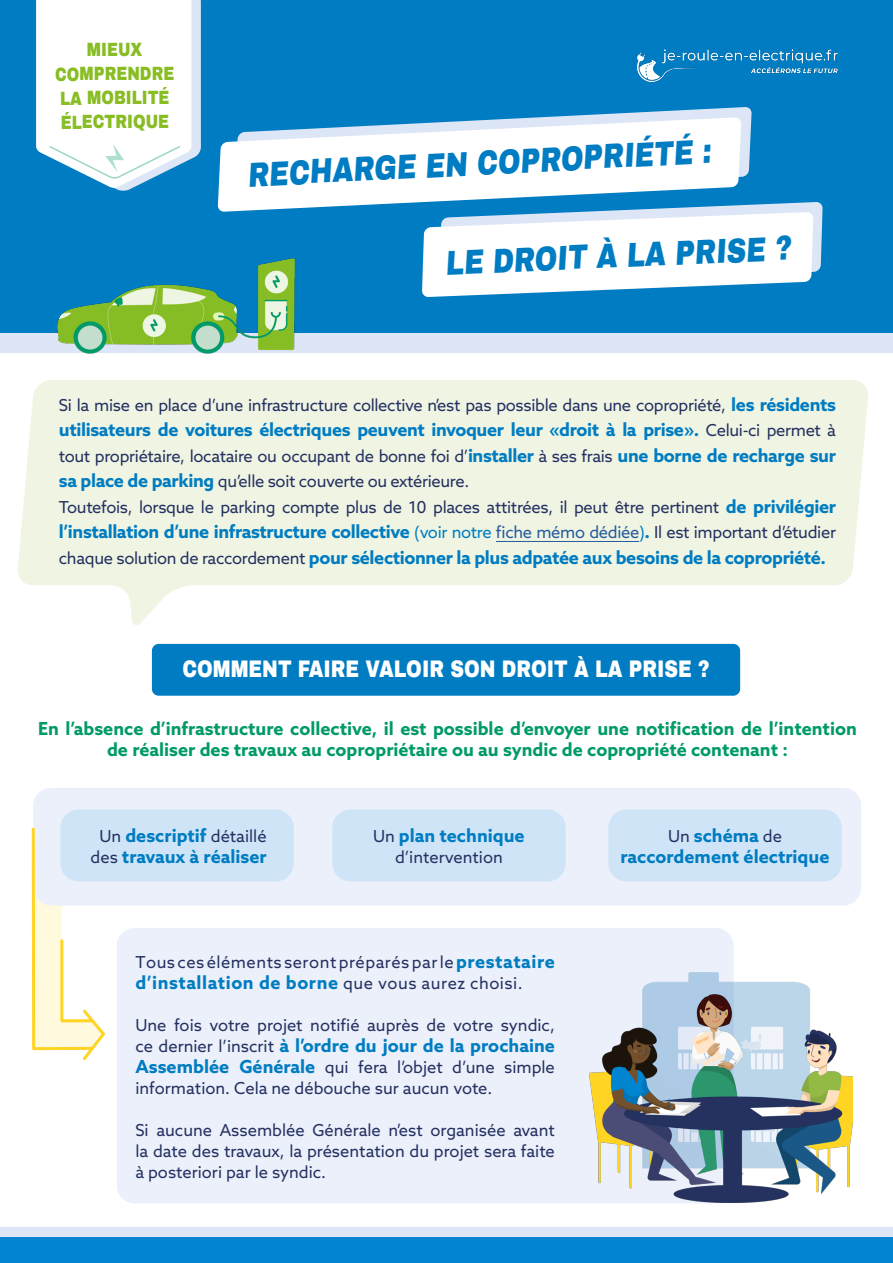
<style>
.page{position:relative;width:893px;height:1263px;background:#fff}
.page>*{position:absolute;margin:0;border:0;box-sizing:border-box;transform-origin:0 0}
.t1{font:900 33.9px "Archivo";color:#007cc2;scale:.8 1}
.t2{font:900 33.75px "Archivo";color:#007cc2;scale:.81 1}
.t3{font:900 23.4px "Archivo";color:#fff;scale:.81 1}
.t4{font:900 18.75px/24px "Archivo";letter-spacing:-.005em;color:#88bd24;text-align:center;scale:.81 1}
.t5{font:700 18px/25.5px "Azo Sans";letter-spacing:-.02em;color:#007cc1}
.t6{font:700 18px/21px "Azo Sans";color:#009a69;text-align:center}
.t7{font:700 18px "Azo Sans";letter-spacing:-.02em;color:#007cc2}
.t8{font:700 18px/21px "Azo Sans";color:#007cc2;text-align:center}
.t9{font:700 18px "Azo Sans";color:#007cc1}
.t10{font:700 18px "Azo Sans";letter-spacing:.03em;color:#007cc1}
.t11{font:16.5px/21px "Azo Sans";color:#243061}
.t12{font:16.5px/25.5px "Azo Sans";letter-spacing:-.02em;color:#243060}
.t13{font:16.5px "Azo Sans";letter-spacing:-.02em;color:#243061}
.t14{font:16.5px "Azo Sans";letter-spacing:.03em;color:#243061}
.s1{font-weight:700;font-size:18px;color:#007cc2}
.s2{font-weight:400;font-size:16.5px;color:#243060}
.s3{font-weight:700;font-size:18px;color:#007cc1}
.s4{color:#243061}
.s5{color:#233160}
.s6{font-weight:400;font-size:16.5px}
.s7{font-weight:400;font-size:16.5px;color:#275b9b}
.s8{font-weight:400;font-size:16.5px;color:#233160}
.s9{font-weight:400;font-size:16.5px;color:#243061}
</style>
<div class="page">
<svg style="left:18px;top:380px;width:850px;height:245px;fill:#f0f5e3"></svg>
<div style="left:0;top:1228px;width:893px;height:35px;background:#dde6f6"></div>
<hr style="left:496px;top:541px;width:143px;height:1px;background:#275b9b">
<div style="left:0;top:1237px;width:893px;height:26px;background:#0185d0"></div>
<div style="left:0;top:0;width:893px;height:352px;background:#dde6f6"></div>
<div style="left:0;top:0;width:893px;height:333px;background:#007cc2"></div>
<img style="left:47px;top:258px;width:273px;height:96px">
<img style="left:636px;top:49px;width:202px;height:34px">
<svg style="left:36px;top:0;width:165px;height:191px;background:#e2f0f7"></svg>
<svg style="left:567px;top:107px;width:185px;height:70px;fill:#dde6f6"></svg>
<svg style="left:217px;top:116px;width:527px;height:96px;background:#d6e9f5"></svg>
<svg style="left:422px;top:202px;width:401px;height:95px"></svg>
<div style="left:152px;top:644px;width:588px;height:52px;background:#007cc2;border-radius:7px"></div>
<div style="left:33px;top:788px;width:828px;height:117px;background:#ebf0fa;border-radius:18px"></div>
<div style="left:60px;top:809px;width:234px;height:72px;background:#cfe5f7;border-radius:18px"></div>
<div style="left:332px;top:809px;width:234px;height:72px;background:#cfe5f7;border-radius:18px"></div>
<div style="left:608px;top:809px;width:234px;height:72px;background:#cfe5f7;border-radius:18px"></div>
<div style="left:117px;top:928px;width:617px;height:275px;background:#ebf0fa;border-radius:18px"></div>
<img style="left:589px;top:972px;width:264px;height:231px">
<svg style="left:31px;top:826px;width:76px;height:235px"></svg>
<p class="t4" style="left:55px;top:38px;width:149px">MIEUX<br>COMPRENDRE<br>LA MOBILITÉ<br>ÉLECTRIQUE</p>
<h1 class="t1" style="left:246px;top:155px;width:581px;rotate:-3deg">RECHARGE EN COPROPRIÉTÉ :</h1>
<h2 class="t2" style="left:444px;top:241px;width:429px;rotate:-2deg">LE DROIT À LA PRISE ?</h2>
<p class="t13" style="left:59px;top:394px;width:779px">Si la mise en place d’une infrastructure collective n’est pas possible dans une copropriété, <span class="s1">les résidents</span></p>
<p class="t7" style="left:59px;top:418px;width:779px">utilisateurs de voitures électriques peuvent invoquer leur «droit à la prise». <span class="s2">Celui-ci permet à</span></p>
<p class="t12" style="left:59px;top:443px;width:779px">tout propriétaire, locataire ou occupant de bonne foi d’<span class="s3">installer</span> à <span class="s4">ses frais</span> <span class="s3">une borne de recharge sur sa place de parking</span> qu’elle soit couverte ou extérieure.<br><span class="s5">Toutefois, lorsque le parking compte plus de 10 places attitrées, il peut être pertinent</span> <span class="s3">de privilégier</span></p>
<p class="t5" style="left:59px;top:519px;width:779px">l’installation d’une infrastructure collective <span class="s6">(voir notre</span> <span class="s7">fiche mémo dédiée</span><span class="s6">)</span>. <span class="s8">Il est important d’étudier chaque solution de raccordement</span> pour sélectionner la plus adpatée aux besoins de la copropriété.</p>
<h3 class="t3" style="left:182px;top:655px;width:652px">COMMENT FAIRE VALOIR SON DROIT À LA PRISE ?</h3>
<p class="t6" style="left:38px;top:718px;width:820px">En l’absence d’infrastructure collective, il est possible d’envoyer une notification de l’intention de réaliser des travaux au copropriétaire ou au syndic de copropriété contenant :</p>
<p class="t11" style="left:100px;top:825px;width:169px">Un <span class="s1">descriptif</span> détaillé</p>
<p class="t8" style="left:91px;top:845px;width:178px"><span class="s9">des</span> travaux à réaliser</p>
<p class="t8" style="left:373px;top:824px;width:153px"><span class="s9">Un</span> plan technique</p>
<p class="t11" style="left:395px;top:846px;width:109px">d’intervention</p>
<p class="t14" style="left:135px;top:952px;width:421px">Tous ces éléments seront préparés par le <span class="s3">prestataire</span></p>
<p class="t10" style="left:135px;top:971px;width:389px">d’installation de borne <span class="s9">que vous aurez choisi.</span></p>
<p class="t11" style="left:135px;top:1015px;width:421px">Une fois votre projet notifié auprès de votre syndic,</p>
<p class="t9" style="left:135px;top:1034px;width:421px"><span class="s9">ce dernier l’inscrit</span> à l’ordre du jour de la prochaine</p>
<p class="t11" style="left:135px;top:1057px;width:421px"><span class="s3">Assemblée Générale</span> qui fera l’objet d’une simple information. Cela ne débouche sur aucun vote.</p>
<p class="t11" style="left:135px;top:1120px;width:421px;text-align:justify">Si aucune Assemblée Générale n’est organisée avant la date des travaux, la présentation du projet sera faite à posteriori par le syndic.</p>
<p class="t8" style="left:620px;top:824px;width:210px"><span class="s9">Un</span> schéma <span class="s9">de </span>raccordement électrique</p>
</div>
